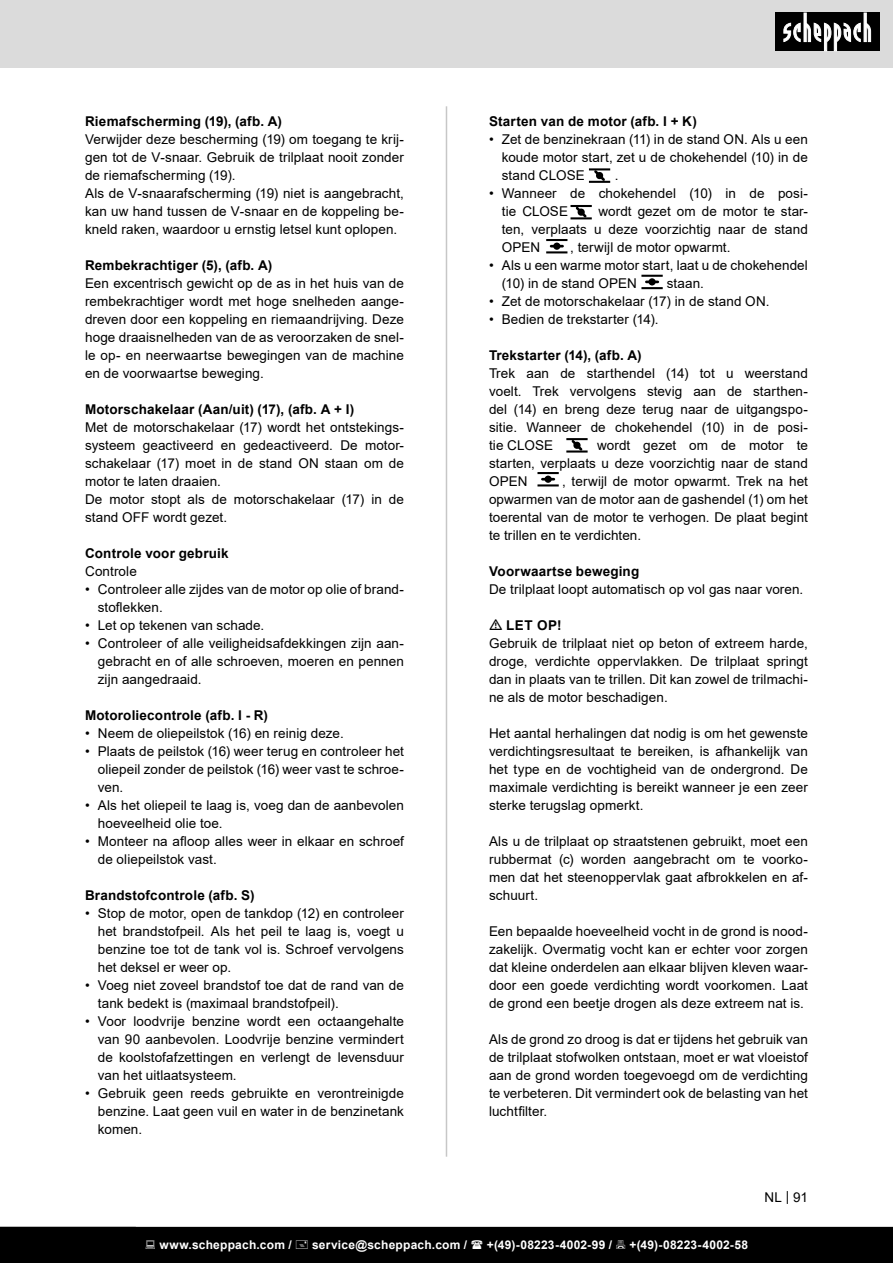
<style>
.page{position:relative;width:893px;height:1263px;background:#fff}
.page>*{position:absolute;margin:0;border:0;box-sizing:border-box;transform-origin:0 0}
.Basiseinstellung{font:13.5px/18px "Arial";letter-spacing:.005em;color:#000;text-align:justify}
.Grundtext_Bold{font:700 13.5px "Arial";letter-spacing:.015em;color:#000}
.Grundtext_TT{font:700 13.5px "Arial";color:#000}
.t1{font:700 12px "Arial";letter-spacing:.02em;color:#fff}
</style>
<div class="page">
<div style="left:0;top:0;width:893px;height:67px;background:#dbdbdb"></div>
<div style="left:775px;top:13px;width:105px;height:38px;background:#000"></div>
<svg style="left:783px;top:13px;width:88px;height:38px"></svg>
<hr style="left:446px;top:106px;width:1px;height:1051px;background:#c7c7c7">
<svg style="left:576px;top:207px;width:11px;height:10px"></svg>
<hr style="left:570px;top:205px;width:22px;height:2px;background:#000">
<hr style="left:570px;top:217px;width:22px;height:2px;background:#000">
<svg style="left:550px;top:245px;width:14px;height:2px"></svg>
<div style="left:553px;top:243px;width:7px;height:7px;background:#000;border-radius:50%"></div>
<hr style="left:546px;top:239px;width:21px;height:2px;background:#000">
<hr style="left:546px;top:251px;width:21px;height:2px;background:#000">
<svg style="left:645px;top:281px;width:14px;height:2px"></svg>
<div style="left:648px;top:278px;width:8px;height:7px;background:#000;border-radius:50%"></div>
<hr style="left:641px;top:275px;width:22px;height:2px;background:#000">
<hr style="left:641px;top:287px;width:22px;height:2px;background:#000">
<svg style="left:571px;top:440px;width:11px;height:10px"></svg>
<hr style="left:566px;top:438px;width:22px;height:2px;background:#000">
<hr style="left:566px;top:450px;width:22px;height:3px;background:#000">
<svg style="left:541px;top:478px;width:14px;height:2px"></svg>
<div style="left:544px;top:476px;width:8px;height:7px;background:#000;border-radius:50%"></div>
<hr style="left:537px;top:472px;width:22px;height:2px;background:#000">
<hr style="left:537px;top:484px;width:22px;height:2px;background:#000">
<svg style="left:594px;top:170px;width:11px;height:11px"></svg>
<hr style="left:589px;top:168px;width:21px;height:2px;background:#000">
<hr style="left:589px;top:181px;width:21px;height:2px;background:#000">
<div style="left:0;top:1227px;width:893px;height:36px;background:#000"></div>
<p class="Grundtext_Bold" style="left:85px;top:112px;width:199px">Riemafscherming (19), (afb. A)</p>
<p class="Basiseinstellung" style="left:85px;top:130px;width:320px">Verwijder deze bescherming (19) om toegang te krij&shy;gen tot de V-snaar. Gebruik de trilplaat nooit zonder de riemafscherming (19).</p>
<p class="Basiseinstellung" style="left:85px;top:184px;width:320px">Als de V-snaarafscherming (19) niet is aangebracht, kan uw hand tussen de V-snaar en de koppeling be&shy;kneld raken, waardoor u ernstig letsel kunt oplopen.</p>
<p class="Grundtext_Bold" style="left:85px;top:256px;width:189px">Rembekrachtiger (5), (afb. A)</p>
<p class="Basiseinstellung" style="left:85px;top:274px;width:320px">Een excentrisch gewicht op de as in het huis van de rembekrachtiger wordt met hoge snelheden aange&shy;dreven door een koppeling en riemaandrijving. Deze hoge draaisnelheden van de as veroorzaken de snel&shy;le op- en neerwaartse bewegingen van de machine en de voorwaartse beweging.</p>
<p class="Grundtext_Bold" style="left:85px;top:400px;width:271px">Motorschakelaar (Aan/uit) (17), (afb. A + I)</p>
<p class="Basiseinstellung" style="left:85px;top:418px;width:320px">Met de motorschakelaar (17) wordt het ontstekings&shy;systeem geactiveerd en gedeactiveerd. De motor&shy;schakelaar (17) moet in de stand ON staan om de motor te laten draaien.</p>
<p class="Basiseinstellung" style="left:85px;top:490px;width:320px">De motor stopt als de motorschakelaar (17) in de stand OFF wordt gezet.</p>
<p class="Grundtext_Bold" style="left:85px;top:544px;width:145px">Controle voor gebruik</p>
<p class="Basiseinstellung" style="left:85px;top:562px;width:53px">Controle</p>
<p class="Basiseinstellung" style="left:98px;top:580px;width:308px;text-indent:-13px">• Controleer alle zijdes van de motor op olie of brand&shy;stoflekken.</p>
<p class="Basiseinstellung" style="left:85px;top:616px;width:181px">• Let op tekenen van schade.</p>
<p class="Basiseinstellung" style="left:98px;top:634px;width:308px;text-indent:-13px">• Controleer of alle veiligheidsafdekkingen zijn aan&shy;gebracht en of alle schroeven, moeren en pennen zijn aangedraaid.</p>
<p class="Grundtext_Bold" style="left:85px;top:706px;width:185px">Motoroliecontrole (afb. I - R)</p>
<p class="Basiseinstellung" style="left:85px;top:724px;width:260px">• Neem de oliepeilstok (16) en reinig deze.</p>
<p class="Basiseinstellung" style="left:98px;top:742px;width:308px;text-indent:-13px">• Plaats de peilstok (16) weer terug en controleer het oliepeil zonder de peilstok (16) weer vast te schroe&shy;ven.</p>
<p class="Basiseinstellung" style="left:98px;top:796px;width:308px;text-indent:-13px">• Als het oliepeil te laag is, voeg dan de aanbevolen hoeveelheid olie toe.</p>
<p class="Basiseinstellung" style="left:98px;top:832px;width:308px;text-indent:-13px">• Monteer na afloop alles weer in elkaar en schroef de oliepeilstok vast.</p>
<p class="Grundtext_Bold" style="left:85px;top:886px;width:171px">Brandstofcontrole (afb. S)</p>
<p class="Basiseinstellung" style="left:98px;top:904px;width:308px;text-indent:-13px">• Stop de motor, open de tankdop (12) en controleer het brandstofpeil. Als het peil te laag is, voegt u benzine toe tot de tank vol is. Schroef vervolgens het deksel er weer op.</p>
<p class="Basiseinstellung" style="left:98px;top:976px;width:308px;text-indent:-13px">• Voeg niet zoveel brandstof toe dat de rand van de tank bedekt is (maximaal brandstofpeil).</p>
<p class="Basiseinstellung" style="left:98px;top:1012px;width:308px;text-indent:-13px">• Voor loodvrije benzine wordt een octaangehalte van 90 aanbevolen. Loodvrije benzine vermindert de koolstofafzettingen en verlengt de levensduur van het uitlaatsysteem.</p>
<p class="Basiseinstellung" style="left:98px;top:1084px;width:308px;text-indent:-13px">• Gebruik geen reeds gebruikte en verontreinigde benzine. Laat geen vuil en water in de benzinetank komen.</p>
<p class="Grundtext_Bold" style="left:489px;top:112px;width:209px">Starten van de motor (afb. I + K)</p>
<p class="Basiseinstellung" style="left:502px;top:130px;width:308px;text-indent:-13px">• Zet de benzinekraan (11) in de stand ON. Als u een koude motor start, zet u de chokehendel (10) in de stand CLOSE</p>
<p class="Basiseinstellung" style="left:615px;top:166px;width:5px">.</p>
<p class="Basiseinstellung" style="left:502px;top:184px;width:308px;text-indent:-13px">• Wanneer de chokehendel (10) in de posi&shy;tie CLOSE</p>
<p class="Basiseinstellung" style="left:502px;top:202px;width:308px;text-indent:97px">wordt gezet om de motor te star&shy;ten, verplaats u deze voorzichtig naar de stand OPEN</p>
<p class="Basiseinstellung" style="left:570px;top:238px;width:162px">, terwijl de motor opwarmt.</p>
<p class="Basiseinstellung" style="left:502px;top:256px;width:308px;text-indent:-13px">• Als u een warme motor start, laat u de chokehendel (10) in de stand OPEN</p>
<p class="Basiseinstellung" style="left:667px;top:274px;width:39px">staan.</p>
<p class="Basiseinstellung" style="left:489px;top:292px;width:282px">• Zet de motorschakelaar (17) in de stand ON.</p>
<p class="Basiseinstellung" style="left:489px;top:310px;width:171px">• Bedien de trekstarter (14).</p>
<p class="Grundtext_Bold" style="left:489px;top:346px;width:154px">Trekstarter (14), (afb. A)</p>
<p class="Basiseinstellung" style="left:489px;top:364px;width:320px">Trek aan de starthendel (14) tot u weerstand voelt. Trek vervolgens stevig aan de starthen&shy;del (14) en breng deze terug naar de uitgangspo&shy;sitie. Wanneer de chokehendel (10) in de posi&shy;tie CLOSE</p>
<p class="Basiseinstellung" style="left:489px;top:436px;width:320px;text-indent:108px">wordt gezet om de motor te starten, verplaats u deze voorzichtig naar de stand OPEN</p>
<p class="Basiseinstellung" style="left:489px;top:472px;width:320px;text-indent:73px">, terwijl de motor opwarmt. Trek na het opwarmen van de motor aan de gashendel (1) om het toerental van de motor te verhogen. De plaat begint te trillen en te verdichten.</p>
<p class="Grundtext_Bold" style="left:489px;top:562px;width:152px">Voorwaartse beweging</p>
<p class="Basiseinstellung" style="left:489px;top:580px;width:316px">De trilplaat loopt automatisch op vol gas naar voren.</p>
<p class="Grundtext_TT" style="left:506px;top:616px;width:57px">LET OP!</p>
<p class="Basiseinstellung" style="left:489px;top:634px;width:320px">Gebruik de trilplaat niet op beton of extreem harde, droge, verdichte oppervlakken. De trilplaat springt dan in plaats van te trillen. Dit kan zowel de trilmachi&shy;ne als de motor beschadigen.</p>
<p class="Basiseinstellung" style="left:489px;top:724px;width:320px">Het aantal herhalingen dat nodig is om het gewenste verdichtingsresultaat te bereiken, is afhankelijk van het type en de vochtigheid van de ondergrond. De maximale verdichting is bereikt wanneer je een zeer sterke terugslag opmerkt.</p>
<p class="Basiseinstellung" style="left:489px;top:832px;width:320px">Als u de trilplaat op straatstenen gebruikt, moet een rubbermat (c) worden aangebracht om te voorko&shy;men dat het steenoppervlak gaat afbrokkelen en af&shy;schuurt.</p>
<p class="Basiseinstellung" style="left:489px;top:922px;width:320px">Een bepaalde hoeveelheid vocht in de grond is nood&shy;zakelijk. Overmatig vocht kan er echter voor zorgen dat kleine onderdelen aan elkaar blijven kleven waar&shy;door een goede verdichting wordt voorkomen. Laat de grond een beetje drogen als deze extreem nat is.</p>
<p class="Basiseinstellung" style="left:489px;top:1030px;width:320px">Als de grond zo droog is dat er tijdens het gebruik van de trilplaat stofwolken ontstaan, moet er wat vloeistof aan de grond worden toegevoegd om de verdichting te verbeteren. Dit vermindert ook de belasting van het luchtfilter.</p>
<p class="Basiseinstellung" style="left:765px;top:1188px;width:45px">NL | 91</p>
<p class="t1" style="left:159px;top:1236px;width:134px">www.scheppach.com /</p>
<p class="t1" style="left:312px;top:1236px;width:157px">service@scheppach.com /</p>
<p class="t1" style="left:487px;top:1236px;width:127px">+(49)-08223-4002-99 /</p>
<p class="t1" style="left:629px;top:1236px;width:120px">+(49)-08223-4002-58</p>
</div>
